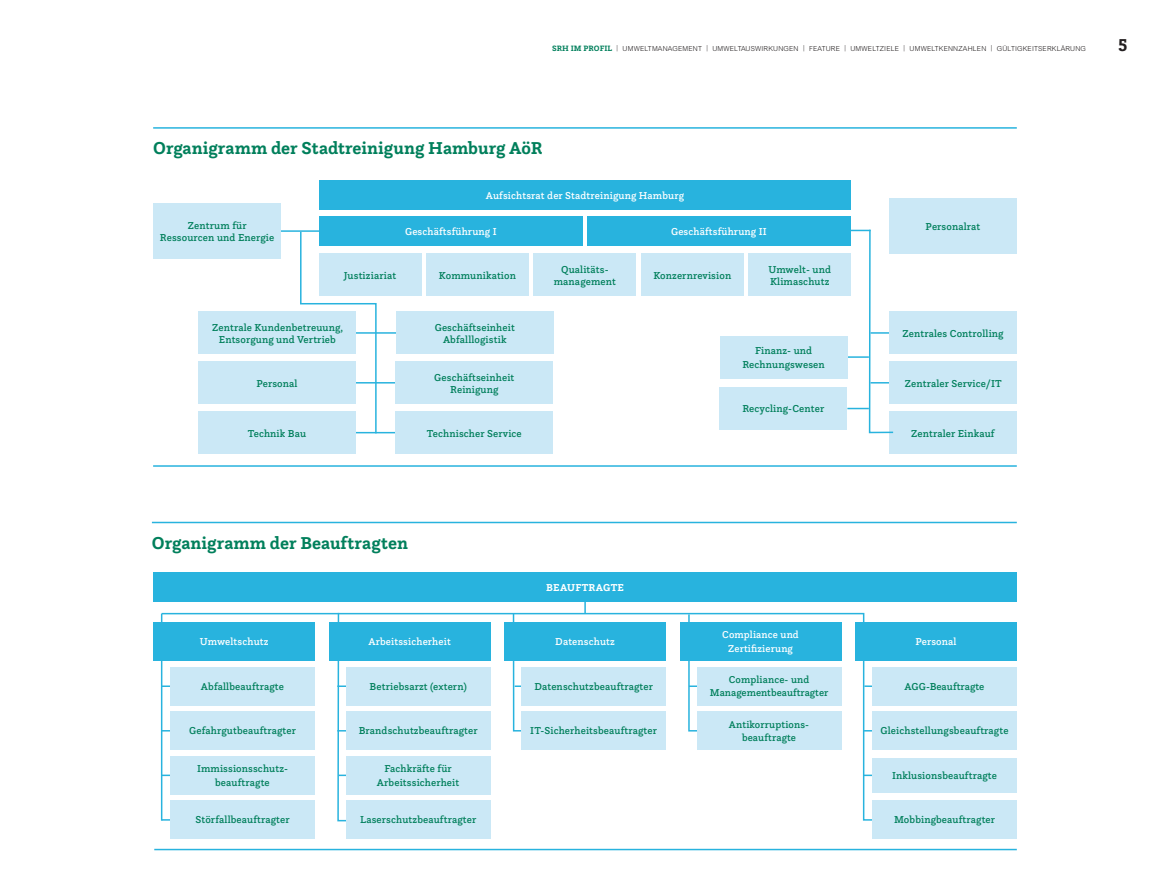
<style>
.page{position:relative;width:1170px;height:893px;background:#fff}
.page>*{position:absolute;margin:0;border:0;box-sizing:border-box;transform-origin:0 0}
.t1{font:700 18px "Questa Slab";color:#007f5b}
.t2{font:700 18px "Questa Slab";color:#231f20}
.t3{font:500 10.5px/12px "Questa Slab";letter-spacing:.01em;color:#007f5b;text-align:center}
.t4{font:500 10.5px "Questa Slab";letter-spacing:.01em;color:#fff}
.t5{font:700 10.5px "Questa Slab";letter-spacing:.03em;color:#fff}
.t6{font:500 10.35px/13.4px "Questa Slab";letter-spacing:.01em;color:#007f5b;text-align:center}
.t7{font:500 10.35px/13.4px "Questa Slab";letter-spacing:.01em;color:#fff;text-align:center}
.t8{font:300 6.9px "Arial MT Std";letter-spacing:.03em;color:#231f20}
.s1{font-family:"Questa Slab";font-weight:700;font-size:8.1px;color:#007f5b}
</style>
<div class="page">
<hr style="left:153px;top:465px;width:863px;height:2px;background:#28b3de">
<hr style="left:153px;top:127px;width:863px;height:2px;background:#28b3de">
<svg style="left:160px;top:612px;width:716px;height:209px"></svg>
<svg style="left:162px;top:685px;width:8px;height:2px"></svg>
<svg style="left:864px;top:685px;width:8px;height:2px"></svg>
<svg style="left:512px;top:612px;width:19px;height:120px"></svg>
<svg style="left:687px;top:613px;width:19px;height:119px"></svg>
<svg style="left:162px;top:819px;width:8px;height:2px"></svg>
<svg style="left:336px;top:612px;width:16px;height:210px"></svg>
<svg style="left:584px;top:602px;width:2px;height:12px"></svg>
<hr style="left:161px;top:614px;width:1px;height:207px;background:#28b3de">
<div style="left:153px;top:572px;width:863px;height:30px;background:#28b3de"></div>
<div style="left:170px;top:756px;width:145px;height:38px;background:#cbe8f6"></div>
<div style="left:170px;top:801px;width:145px;height:38px;background:#cbe8f6"></div>
<div style="left:153px;top:622px;width:162px;height:39px;background:#28b3de"></div>
<div style="left:170px;top:712px;width:145px;height:38px;background:#cbe8f6"></div>
<div style="left:170px;top:667px;width:145px;height:38px;background:#cbe8f6"></div>
<div style="left:521px;top:667px;width:145px;height:38px;background:#cbe8f6"></div>
<div style="left:521px;top:712px;width:145px;height:38px;background:#cbe8f6"></div>
<div style="left:504px;top:622px;width:162px;height:39px;background:#28b3de"></div>
<div style="left:696px;top:712px;width:145px;height:38px;background:#cbe8f6"></div>
<div style="left:696px;top:667px;width:145px;height:38px;background:#cbe8f6"></div>
<div style="left:679px;top:622px;width:162px;height:39px;background:#28b3de"></div>
<div style="left:872px;top:758px;width:144px;height:34px;background:#cbe8f6"></div>
<div style="left:872px;top:801px;width:144px;height:38px;background:#cbe8f6"></div>
<div style="left:872px;top:712px;width:144px;height:38px;background:#cbe8f6"></div>
<div style="left:872px;top:667px;width:144px;height:38px;background:#cbe8f6"></div>
<div style="left:855px;top:622px;width:161px;height:39px;background:#28b3de"></div>
<div style="left:346px;top:712px;width:144px;height:38px;background:#cbe8f6"></div>
<div style="left:346px;top:667px;width:144px;height:38px;background:#cbe8f6"></div>
<div style="left:329px;top:622px;width:161px;height:39px;background:#28b3de"></div>
<div style="left:346px;top:756px;width:144px;height:38px;background:#cbe8f6"></div>
<div style="left:346px;top:801px;width:144px;height:38px;background:#cbe8f6"></div>
<hr style="left:152px;top:522px;width:864px;height:1px;background:#28b3de">
<hr style="left:154px;top:849px;width:862px;height:1px;background:#28b3de">
<svg style="left:299px;top:232px;width:78px;height:203px"></svg>
<hr style="left:355px;top:332px;width:42px;height:2px;background:#28b3de">
<hr style="left:355px;top:382px;width:42px;height:2px;background:#28b3de">
<hr style="left:355px;top:432px;width:42px;height:1px;background:#28b3de">
<hr style="left:231px;top:230px;width:88px;height:2px;background:#28b3de">
<div style="left:319px;top:180px;width:531px;height:29px;background:#28b3de"></div>
<div style="left:889px;top:198px;width:127px;height:55px;background:#cbe8f6"></div>
<div style="left:319px;top:253px;width:102px;height:43px;background:#cbe8f6"></div>
<div style="left:396px;top:312px;width:157px;height:42px;background:#cbe8f6"></div>
<div style="left:199px;top:312px;width:157px;height:42px;background:#cbe8f6"></div>
<div style="left:395px;top:362px;width:158px;height:42px;background:#cbe8f6"></div>
<div style="left:198px;top:362px;width:157px;height:42px;background:#cbe8f6"></div>
<div style="left:395px;top:411px;width:158px;height:43px;background:#cbe8f6"></div>
<div style="left:198px;top:411px;width:157px;height:43px;background:#cbe8f6"></div>
<div style="left:426px;top:253px;width:102px;height:43px;background:#cbe8f6"></div>
<div style="left:748px;top:253px;width:102px;height:43px;background:#cbe8f6"></div>
<div style="left:319px;top:216px;width:263px;height:30px;background:#28b3de"></div>
<div style="left:587px;top:216px;width:263px;height:30px;background:#28b3de"></div>
<div style="left:153px;top:203px;width:128px;height:56px;background:#cbe8f6"></div>
<div style="left:534px;top:253px;width:102px;height:43px;background:#cbe8f6"></div>
<div style="left:641px;top:253px;width:102px;height:43px;background:#cbe8f6"></div>
<div style="left:720px;top:336px;width:127px;height:42px;background:#cbe8f6"></div>
<div style="left:719px;top:387px;width:127px;height:43px;background:#cbe8f6"></div>
<div style="left:889px;top:362px;width:127px;height:42px;background:#cbe8f6"></div>
<div style="left:889px;top:312px;width:127px;height:42px;background:#cbe8f6"></div>
<div style="left:889px;top:411px;width:127px;height:43px;background:#cbe8f6"></div>
<svg style="left:847px;top:228px;width:47px;height:206px"></svg>
<p class="t8" style="left:552px;top:44px;width:535px"><span class="s1">SRH IM PROFIL</span> | UMWELTMANAGEMENT | UMWELTAUSWIRKUNGEN | FEATURE | UMWELTZIELE | UMWELTKENNZAHLEN | GÜLTIGKEITSERKLÄRUNG</p>
<h1 class="t2" style="left:1118px;top:33px;width:11px">5</h1>
<h1 class="t1" style="left:153px;top:137px;width:391px">Organigramm der Stadtreinigung Hamburg AöR</h1>
<p class="t3" style="left:160px;top:219px;width:116px">Zentrum für<br>Ressourcen und Energie</p>
<p class="t4" style="left:486px;top:188px;width:200px">Aufsichtsrat der Stadtreinigung Hamburg</p>
<p class="t4" style="left:405px;top:225px;width:93px">Geschäftsführung I</p>
<p class="t4" style="left:671px;top:225px;width:97px">Geschäftsführung II</p>
<p class="t3" style="left:344px;top:269px;width:54px">Justiziariat</p>
<p class="t3" style="left:439px;top:269px;width:79px">Kommunikation</p>
<p class="t3" style="left:768px;top:263px;width:64px;text-align:left">Umwelt- und<br>Klimaschutz</p>
<p class="t3" style="left:553px;top:263px;width:64px">Qualitäts&shy;management</p>
<p class="t3" style="left:653px;top:269px;width:79px">Konzernrevision</p>
<p class="t3" style="left:212px;top:321px;width:132px">Zentrale Kundenbetreuung,<br>Entsorgung und Vertrieb</p>
<p class="t3" style="left:256px;top:377px;width:43px">Personal</p>
<p class="t3" style="left:434px;top:321px;width:82px">Geschäftseinheit<br>Abfalllogistik</p>
<p class="t3" style="left:434px;top:371px;width:82px">Geschäftseinheit<br>Reinigung</p>
<p class="t3" style="left:742px;top:344px;width:84px;line-height:13.5px">Finanz- und<br>Rechnungswesen</p>
<p class="t3" style="left:742px;top:403px;width:83px">Recycling-Center</p>
<p class="t3" style="left:248px;top:427px;width:60px">Technik Bau</p>
<p class="t3" style="left:427px;top:427px;width:96px">Technischer Service</p>
<h1 class="t1" style="left:152px;top:531px;width:258px">Organigramm der Beauftragten</h1>
<p class="t4" style="left:200px;top:635px;width:70px">Umweltschutz</p>
<p class="t4" style="left:368px;top:635px;width:84px">Arbeitssicherheit</p>
<p class="t5" style="left:546px;top:580px;width:79px">BEAUFTRAGTE</p>
<p class="t4" style="left:555px;top:635px;width:61px">Datenschutz</p>
<p class="t3" style="left:201px;top:680px;width:85px">Abfallbeauftragte</p>
<p class="t3" style="left:534px;top:680px;width:120px">Datenschutzbeauftragter</p>
<p class="t3" style="left:530px;top:724px;width:128px">IT-Sicherheitsbeauftragter</p>
<p class="t3" style="left:369px;top:680px;width:99px">Betriebsarzt (extern)</p>
<p class="t3" style="left:189px;top:724px;width:108px">Gefahrgutbeauftragter</p>
<p class="t3" style="left:359px;top:724px;width:120px">Brandschutzbeauftragter</p>
<p class="t3" style="left:197px;top:762px;width:92px;line-height:13.5px">Immissionsschutz&shy;beauftragte</p>
<p class="t3" style="left:195px;top:814px;width:96px">Störfallbeauftragter</p>
<p class="t3" style="left:377px;top:762px;width:84px;line-height:13.5px">Fachkräfte für<br>Arbeitssicherheit</p>
<p class="t3" style="left:360px;top:814px;width:118px">Laserschutzbeauftragter</p>
<p class="t7" style="left:722px;top:628px;width:78px">Compliance und<br>Zertifizierung</p>
<p class="t6" style="left:710px;top:673px;width:120px">Compliance- und<br>Managementbeauftragter</p>
<p class="t6" style="left:729px;top:717px;width:82px">Antikorruptions&shy;beauftragte</p>
<p class="t3" style="left:925px;top:220px;width:56px">Personalrat</p>
<p class="t3" style="left:902px;top:327px;width:103px">Zentrales Controlling</p>
<p class="t3" style="left:904px;top:377px;width:98px">Zentraler Service/IT</p>
<p class="t3" style="left:911px;top:427px;width:85px">Zentraler Einkauf</p>
<p class="t4" style="left:915px;top:635px;width:43px">Personal</p>
<p class="t3" style="left:904px;top:680px;width:81px">AGG-Beauftragte</p>
<p class="t3" style="left:880px;top:724px;width:130px">Gleichstellungsbeauftragte</p>
<p class="t3" style="left:892px;top:769px;width:106px">Inklusionsbeauftragte</p>
<p class="t3" style="left:893px;top:814px;width:103px">Mobbingbeauftragter</p>
</div>
